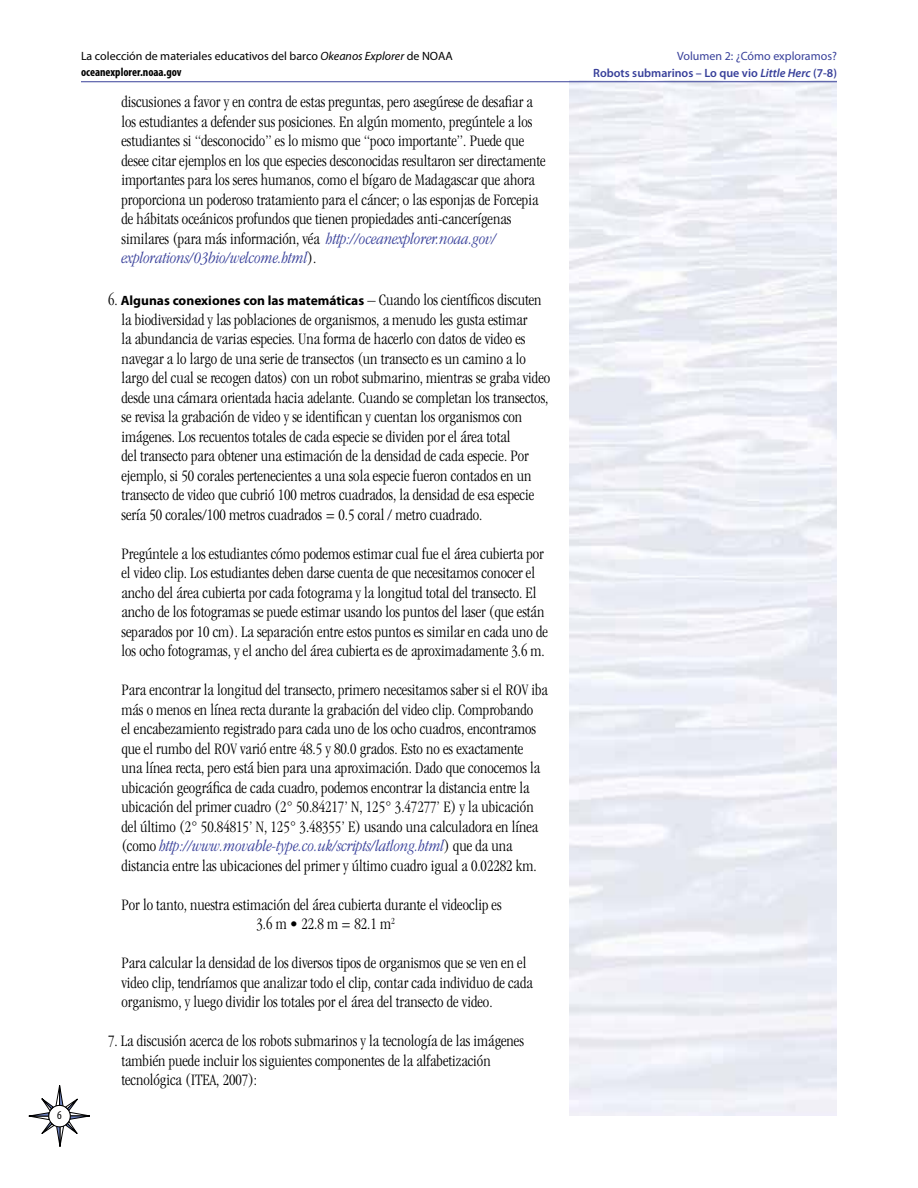
<style>
.page{position:relative;width:918px;height:1188px;background:#fff}
.page>*{position:absolute;margin:0;border:0;box-sizing:border-box;transform-origin:0 0}
.Learning_Procedure{font:300 condensed 16.5px/19.5px "Garamond";color:#000}
.Learning_Procedure-2{font:700 13.5px "Myriad Pro";color:#000}
.t1{font:12px/16.5px "Myriad Pro";color:#000}
.t2{font:600 12px/16.5px "Myriad Pro";color:#38409a;text-align:right}
.t3{font:condensed 12px "Myriad Pro";color:#000}
.s1{font-style:italic}
.s2{font-weight:700;font-stretch:condensed}
.s3{font-style:italic;color:#38409a}
.s4{font-family:"Garamond";font-weight:300;font-stretch:condensed;font-size:16.5px}
.s5{font-weight:400}
</style>
<div class="page">
<svg style="left:28px;top:1085px;width:62px;height:62px"></svg>
<hr style="left:81px;top:81px;width:756px;height:1px;background:#38409a">
<p class="t3" style="left:57px;top:1108px;width:6px">6</p>
<p class="t1" style="left:81px;top:47px;width:373px">La colección de materiales educativos del barco <span class="s1">Okeanos Explorer</span> de NOAA <span class="s2">oceanexplorer.noaa.gov</span></p>
<p class="Learning_Procedure" style="left:122px;top:92px;width:426px">discusiones a favor y en contra de estas preguntas, pero asegúrese de desafiar a los estudiantes a defender sus posiciones. En algún momento, pregúntele a los estudiantes si “desconocido” es lo mismo que “poco importante”. Puede que desee citar ejemplos en los que especies desconocidas resultaron ser directamente importantes para los seres humanos, como el bígaro de Madagascar que ahora proporciona un poderoso tratamiento para el cáncer; o las esponjas de Forcepia de hábitats oceánicos profundos que tienen propiedades anti-cancerígenas similares (para más información, véa <span class="s3">http://oceanexplorer.noaa.gov/ explorations/03bio/welcome.html</span>).</p>
<p class="Learning_Procedure-2" style="left:108px;top:292px;width:435px"><span class="s4">6.</span> Algunas conexiones con las matemáticas <span class="s4">– Cuando los científicos discuten</span></p>
<p class="Learning_Procedure" style="left:122px;top:310px;width:430px">la biodiversidad y las poblaciones de organismos, a menudo les gusta estimar<br>la abundancia de varias especies. Una forma de hacerlo con datos de video es navegar a lo largo de una serie de transectos (un transecto es un camino a lo largo del cual se recogen datos) con un robot submarino, mientras se graba video desde una cámara orientada hacia adelante. Cuando se completan los transectos, se revisa la grabación de video y se identifican y cuentan los organismos con imágenes. Los recuentos totales de cada especie se dividen por el área total<br>del transecto para obtener una estimación de la densidad de cada especie. Por ejemplo, si 50 corales pertenecientes a una sola especie fueron contados en un transecto de video que cubrió 100 metros cuadrados, la densidad de esa especie sería 50 corales/100 metros cuadrados = 0.5 coral / metro cuadrado.</p>
<p class="Learning_Procedure" style="left:121px;top:544px;width:428px">Pregúntele a los estudiantes cómo podemos estimar cual fue el área cubierta por el video clip. Los estudiantes deben darse cuenta de que necesitamos conocer el ancho del área cubierta por cada fotograma y la longitud total del transecto. El ancho de los fotogramas se puede estimar usando los puntos del laser (que están separados por 10 cm). La separación entre estos puntos es similar en cada uno de los ocho fotogramas, y el ancho del área cubierta es de aproximadamente 3.6 m.</p>
<p class="Learning_Procedure" style="left:121px;top:680px;width:428px">Para encontrar la longitud del transecto, primero necesitamos saber si el ROV iba más o menos en línea recta durante la grabación del video clip. Comprobando<br>el encabezamiento registrado para cada uno de los ocho cuadros, encontramos que el rumbo del ROV varió entre 48.5 y 80.0 grados. Esto no es exactamente una línea recta, pero está bien para una aproximación. Dado que conocemos la ubicación geográfica de cada cuadro, podemos encontrar la distancia entre la ubicación del primer cuadro (2° 50.84217’ N, 125° 3.47277’ E) y la ubicación del último (2° 50.84815’ N, 125° 3.48355’ E) usando una calculadora en línea (como <span class="s3">http://www.movable-type.co.uk/scripts/latlong.html</span>) que da una distancia entre las ubicaciones del primer y último cuadro igual a 0.02282 km.</p>
<p class="Learning_Procedure" style="left:121px;top:895px;width:382px">Por lo tanto, nuestra estimación del área cubierta durante el videoclip es</p>
<p class="Learning_Procedure" style="left:256px;top:914px;width:140px">3.6 m • 22.8 m = 82.1 m<sup>2</sup></p>
<p class="Learning_Procedure" style="left:121px;top:953px;width:413px">Para calcular la densidad de los diversos tipos de organismos que se ven en el video clip, tendríamos que analizar todo el clip, contar cada individuo de cada organismo, y luego dividir los totales por el área del transecto de video.</p>
<p class="Learning_Procedure" style="left:122px;top:1031px;width:404px;text-indent:-14px">7. La discusión acerca de los robots submarinos y la tecnología de las imágenes también puede incluir los siguientes componentes de la alfabetización tecnológica (ITEA, 2007):</p>
<p class="t2" style="left:593px;top:47px;width:245px"><span class="s5">Volumen 2: ¿Cómo exploramos?<br></span>Robots submarinos – Lo que vio <span class="s1">Little Herc</span> (7-8)</p>
</div>
